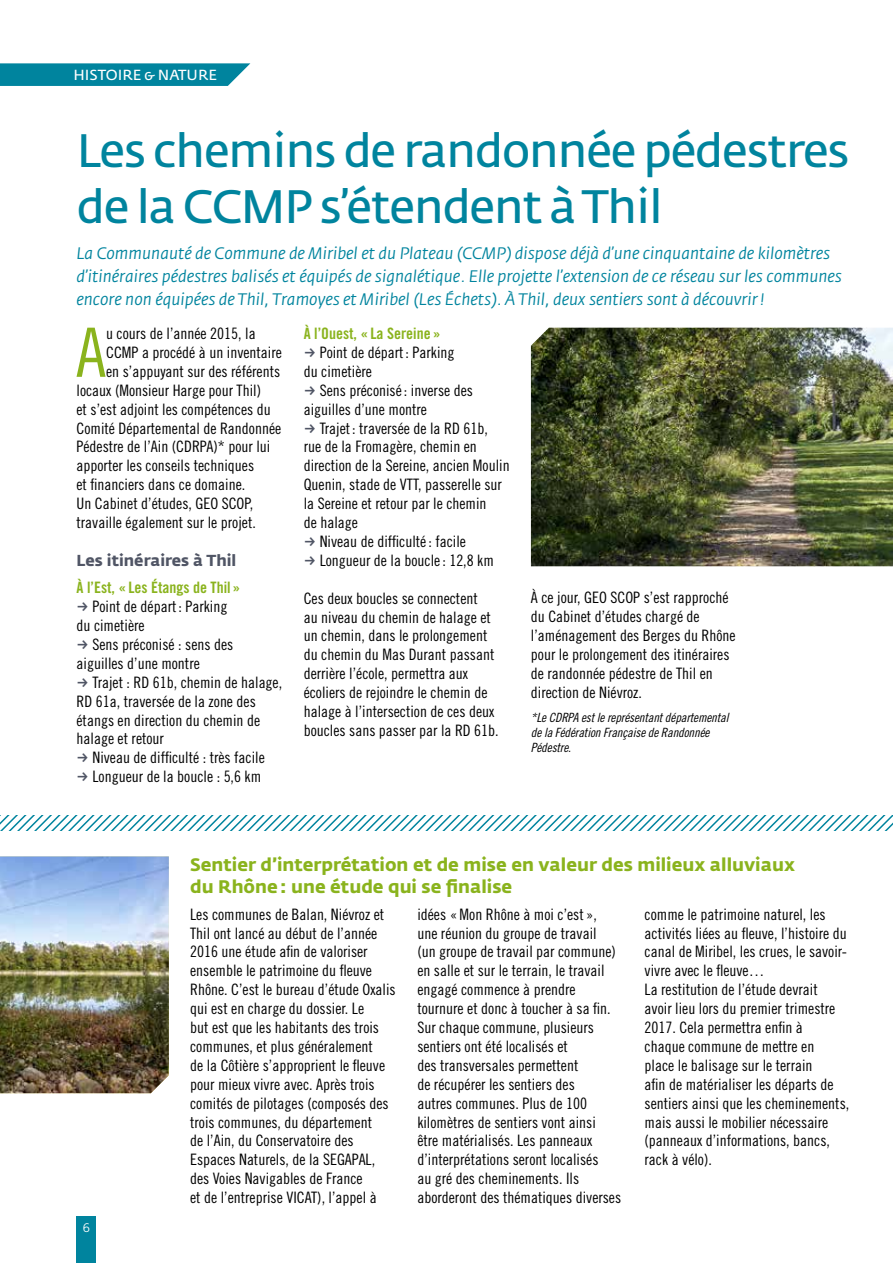
<style>
.page{position:relative;width:893px;height:1263px;background:#fff}
.page>*{position:absolute;margin:0;border:0;box-sizing:border-box;transform-origin:0 0}
.t1{font:68.1px "Trade Gothic LT Std Cn 18";color:#8ab31d}
.t2{font:46.35px/55.7px "Fedra Sans";letter-spacing:-.035em;color:#00849e}
.t3{font:700 18px/21.6px "Fedra Sans";color:#8ab31d}
.t4{font:italic 16.5px/22.8px "Fedra Sans";color:#00849e}
.t5{font:15.75px/18.9px "Trade Gothic LT Std Cn 18";color:#000}
.t6{font:15.75px "Trade Gothic LT Std Bd Cn 20";color:#8ab31d}
.t7{font:700 15.75px "Fedra Sans";color:#505565}
.t8{font:14.4px "Fedra Sans";color:#fff}
.t9{font:12.75px/15.3px "Trade Gothic LT Std Cn 18 Obl";letter-spacing:-.01em;color:#000}
.t10{font:12px "Trade Gothic LT Std";color:#fff}
</style>
<div class="page">
<svg style="left:0;top:63px;width:250px;height:23px;background:#0f8ba3"></svg>
<img style="left:531px;top:328px;width:362px;height:238px">
<svg style="left:0;top:816px;width:893px;height:15px"></svg>
<img style="left:0;top:856px;width:169px;height:237px">
<div style="left:77px;top:1216px;width:19px;height:47px;background:#00849e"></div>
<p class="t8" style="left:73px;top:67px;width:145px">HISTOIRE &amp; NATURE</p>
<h2 class="t2" style="left:77px;top:124px;width:775px">Les chemins de randonnée pédestres de la CCMP s’étendent àThil</h2>
<p class="t4" style="left:77px;top:243px;width:767px">La Communauté de Commune de Miribel et du Plateau (CCMP) dispose déjà d’une cinquantaine de kilomètres d’itinéraires pédestres balisés et équipés de signalétique. Elle projette l’extension de ce réseau sur les communes encore non équipées de Thil, Tramoyes et Miribel (Les Échets). À Thil, deux sentiers sont à découvrir!</p>
<h1 class="t1" style="left:76px;top:312px;width:32px">A</h1>
<p class="t5" style="left:106px;top:324px;width:151px">u cours de l’année 2015, la</p>
<p class="t5" style="left:106px;top:343px;width:177px">CCMP a procédé à un inventaire</p>
<p class="t5" style="left:106px;top:362px;width:176px">en s’appuyant sur des référents</p>
<p class="t5" style="left:77px;top:380px;width:186px">locaux (Monsieur Harge pour Thil)</p>
<p class="t5" style="left:77px;top:399px;width:196px">et s’est adjoint les compétences du</p>
<p class="t5" style="left:77px;top:418px;width:206px">Comité Départemental de Randonnée</p>
<p class="t5" style="left:77px;top:437px;width:195px">Pédestre de l’Ain (CDRPA)* pour lui</p>
<p class="t5" style="left:77px;top:456px;width:179px">apporter les conseils techniques</p>
<p class="t5" style="left:77px;top:475px;width:170px">et financiers dans ce domaine.</p>
<p class="t5" style="left:77px;top:494px;width:178px">Un Cabinet d’études, GEO SCOP,</p>
<p class="t5" style="left:77px;top:513px;width:181px">travaille également sur le projet.</p>
<p class="t7" style="left:77px;top:551px;width:161px">Les itinéraires à Thil</p>
<p class="t6" style="left:77px;top:578px;width:165px">À l’Est, «Les Étangs de Thil»</p>
<p class="t5" style="left:77px;top:597px;width:152px;text-indent:16px">Point de départ: Parking du cimetière</p>
<p class="t5" style="left:77px;top:635px;width:158px;text-indent:16px">Sens préconisé : sens des aiguilles d’une montre</p>
<p class="t5" style="left:77px;top:672px;width:207px;text-indent:16px">Trajet : RD 61b, chemin de halage,<br>RD 61a, traversée de la zone des étangs en direction du chemin de halage et retour</p>
<p class="t5" style="left:92px;top:748px;width:174px">Niveau de difficulté : très facile<br>Longueur de la boucle : 5,6 km</p>
<p class="t6" style="left:304px;top:324px;width:138px">À l’Ouest, « La Sereine»</p>
<p class="t5" style="left:304px;top:343px;width:152px;text-indent:16px">Point de départ: Parking du cimetière</p>
<p class="t5" style="left:304px;top:380px;width:171px;text-indent:16px">Sens préconisé: inverse des aiguilles d’une montre</p>
<p class="t5" style="left:320px;top:418px;width:170px">Trajet: traversée de la RD 61b,</p>
<p class="t5" style="left:304px;top:437px;width:175px">rue de la Fromagère, chemin en</p>
<p class="t5" style="left:304px;top:456px;width:207px">direction de la Sereine, ancien Moulin</p>
<p class="t5" style="left:304px;top:475px;width:200px">Quenin, stade de VTT, passerelle sur</p>
<p class="t5" style="left:304px;top:494px;width:184px">la Sereine et retour par le chemin</p>
<p class="t5" style="left:304px;top:513px;width:56px">de halage</p>
<p class="t5" style="left:320px;top:532px;width:148px">Niveau de difficulté: facile</p>
<p class="t5" style="left:320px;top:551px;width:176px">Longueur de la boucle: 12,8 km</p>
<p class="t5" style="left:304px;top:588px;width:197px">Ces deux boucles se connectent<br>au niveau du chemin de halage et un chemin, dans le prolongement du chemin du Mas Durant passant derrière l’école, permettra aux écoliers de rejoindre le chemin de halage à l’intersection de ces deux boucles sans passer par la RD 61b.</p>
<p class="t5" style="left:531px;top:588px;width:206px">À ce jour, GEO SCOP s’est rapproché du Cabinet d’études chargé de l’aménagement des Berges du Rhône pour le prolongement des itinéraires de randonnée pédestre de Thil en direction de Niévroz.</p>
<p class="t9" style="left:531px;top:709px;width:199px">*Le CDRPA est le représentant départemental de la Fédération Française de Randonnée<br>Pédestre.</p>
<p class="t10" style="left:83px;top:1221px;width:9px">6</p>
<p class="t3" style="left:190px;top:855px;width:606px">Sentier d’interprétation et de mise en valeur des milieux alluviaux du Rhône: une étude qui se finalise</p>
<p class="t5" style="left:190px;top:904px;width:207px">Les communes de Balan, Niévroz et Thil ont lancé au début de l’année 2016 une étude afin de valoriser ensemble le patrimoine du fleuve Rhône. C’est le bureau d’étude Oxalis qui est en charge du dossier. Le<br>but est que les habitants des trois communes, et plus généralement<br>de la Côtière s’approprient le fleuve pour mieux vivre avec. Après trois comités de pilotages (composés des trois communes, du département<br>de l’Ain, du Conservatoire des Espaces Naturels, de la SEGAPAL, des Voies Navigables de France<br>et de l’entreprise VICAT), l’appel à</p>
<p class="t5" style="left:417px;top:904px;width:205px">idées «Mon Rhône à moi c’est»,<br>une réunion du groupe de travail<br>(un groupe de travail par commune) en salle et sur le terrain, le travail engagé commence à prendre tournure et donc à toucher à sa fin.<br>Sur chaque commune, plusieurs sentiers ont été localisés et<br>des transversales permettent<br>de récupérer les sentiers des<br>autres communes. Plus de 100 kilomètres de sentiers vont ainsi<br>être matérialisés. Les panneaux d’interprétations seront localisés<br>au gré des cheminements. Ils aborderont des thématiques diverses</p>
<p class="t5" style="left:645px;top:904px;width:206px">comme le patrimoine naturel, les activités liées au fleuve, l’histoire du canal de Miribel, les crues, le savoir&shy;vivre avec le fleuve…<br>La restitution de l’étude devrait<br>avoir lieu lors du premier trimestre<br>2017. Cela permettra enfin à<br>chaque commune de mettre en<br>place le balisage sur le terrain<br>afin de matérialiser les départs de sentiers ainsi que les cheminements, mais aussi le mobilier nécessaire (panneaux d’informations, bancs, rack à vélo).</p>
</div>
